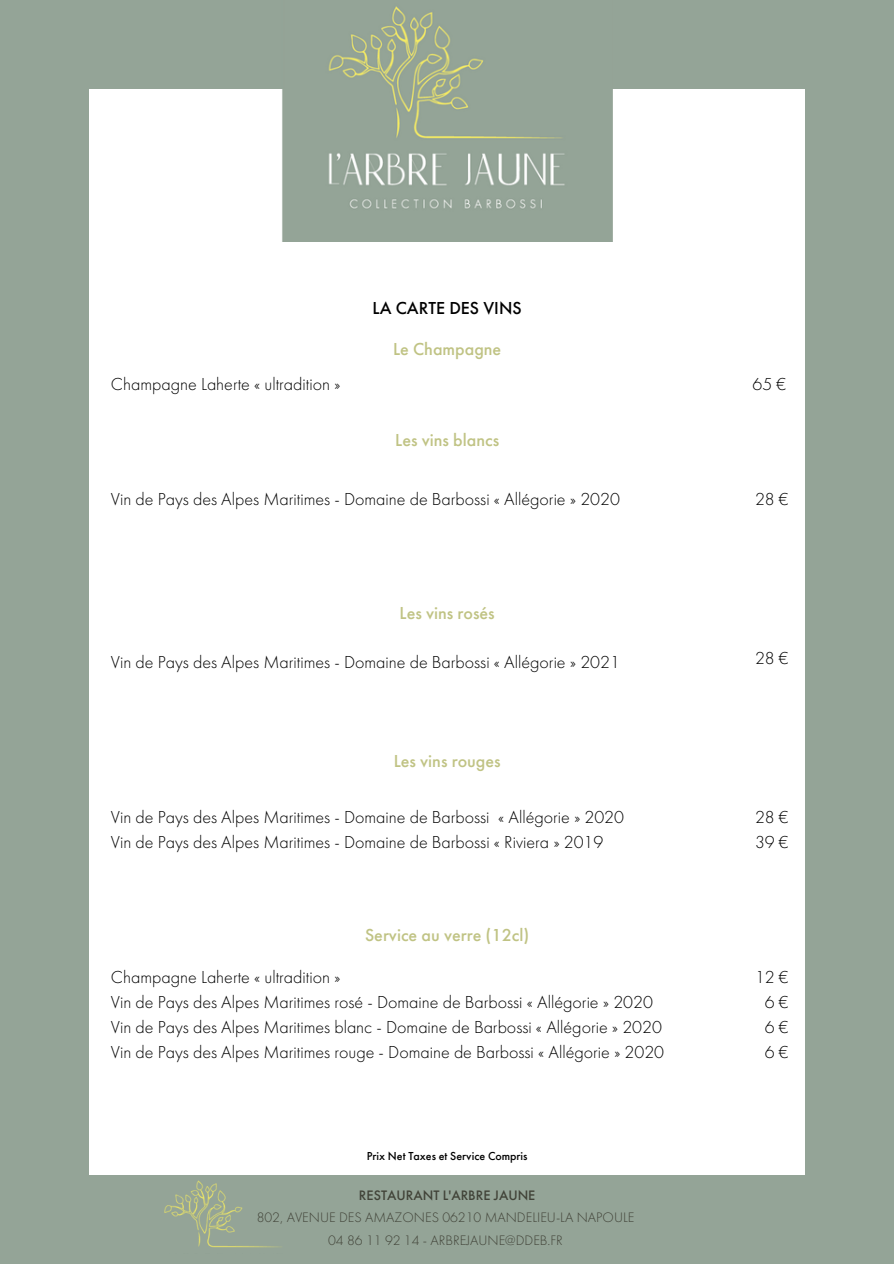
<style>
.page{position:relative;width:894px;height:1264px;background:#fff}
.page>*{position:absolute;margin:0;border:0;box-sizing:border-box;transform-origin:0 0}
.t1{font:300 18px "Futura PT";color:#000}
.t2{font:500 18px "Futura PT";color:#c0c384}
.t3{font:500 18px "Futura PT";color:#000}
.t4{font:300 14.25px "Futura PT";color:#414338}
.t5{font:500 14.25px "Futura PT";color:#414338}
.t6{font:500 12px "Futura PT";color:#000}
</style>
<div class="page">
<div style="left:0;top:0;width:893px;height:1263px;background:#94a497"></div>
<div style="left:89px;top:89px;width:715px;height:1086px;background:#fff"></div>
<img style="left:282px;top:6px;width:330px;height:235px">
<img style="left:164px;top:1180px;width:115px;height:68px">
<p class="t1" style="left:111px;top:372px;width:231px">Champagne Laherte « ultradition »</p>
<p class="t3" style="left:372px;top:296px;width:151px">LA CARTE DES VINS</p>
<p class="t2" style="left:393px;top:338px;width:110px">Le Champagne</p>
<p class="t2" style="left:395px;top:428px;width:105px">Les vins blancs</p>
<p class="t1" style="left:752px;top:372px;width:35px">65 €</p>
<p class="t1" style="left:111px;top:487px;width:510px">Vin de Pays des Alpes Maritimes - Domaine de Barbossi « Allégorie » 2020</p>
<p class="t1" style="left:754px;top:487px;width:35px">28 €</p>
<p class="t2" style="left:399px;top:601px;width:97px">Les vins rosés</p>
<p class="t1" style="left:111px;top:650px;width:510px">Vin de Pays des Alpes Maritimes - Domaine de Barbossi « Allégorie » 2021</p>
<p class="t1" style="left:754px;top:646px;width:35px">28 €</p>
<p class="t2" style="left:393px;top:749px;width:108px">Les vins rouges</p>
<p class="t1" style="left:111px;top:805px;width:514px">Vin de Pays des Alpes Maritimes - Domaine de Barbossi « Allégorie » 2020</p>
<p class="t1" style="left:111px;top:830px;width:494px">Vin de Pays des Alpes Maritimes - Domaine de Barbossi « Riviera » 2019</p>
<p class="t2" style="left:365px;top:923px;width:166px">Service au verre (12cl)</p>
<p class="t1" style="left:111px;top:965px;width:231px">Champagne Laherte « ultradition »</p>
<p class="t1" style="left:111px;top:990px;width:543px">Vin de Pays des Alpes Maritimes rosé - Domaine de Barbossi « Allégorie » 2020</p>
<p class="t1" style="left:111px;top:1015px;width:552px">Vin de Pays des Alpes Maritimes blanc - Domaine de Barbossi « Allégorie » 2020</p>
<p class="t1" style="left:111px;top:1039px;width:554px">Vin de Pays des Alpes Maritimes rouge - Domaine de Barbossi « Allégorie » 2020</p>
<p class="t6" style="left:366px;top:1148px;width:162px">Prix Net Taxes et Service Compris</p>
<p class="t5" style="left:359px;top:1185px;width:178px">RESTAURANT L'ARBRE JAUNE</p>
<p class="t4" style="left:256px;top:1208px;width:379px">802, AVENUE DES AMAZONES 06210 MANDELIEU-LA NAPOULE</p>
<p class="t4" style="left:328px;top:1230px;width:236px">04 86 11 92 14 - ARBREJAUNE@DDEB.FR</p>
<p class="t1" style="left:754px;top:805px;width:35px">28 €</p>
<p class="t1" style="left:754px;top:830px;width:35px">39 €</p>
<p class="t1" style="left:754px;top:965px;width:35px">12 €</p>
<p class="t1" style="left:764px;top:990px;width:25px">6€</p>
<p class="t1" style="left:764px;top:1015px;width:25px">6€</p>
<p class="t1" style="left:764px;top:1039px;width:25px">6€</p>
</div>
